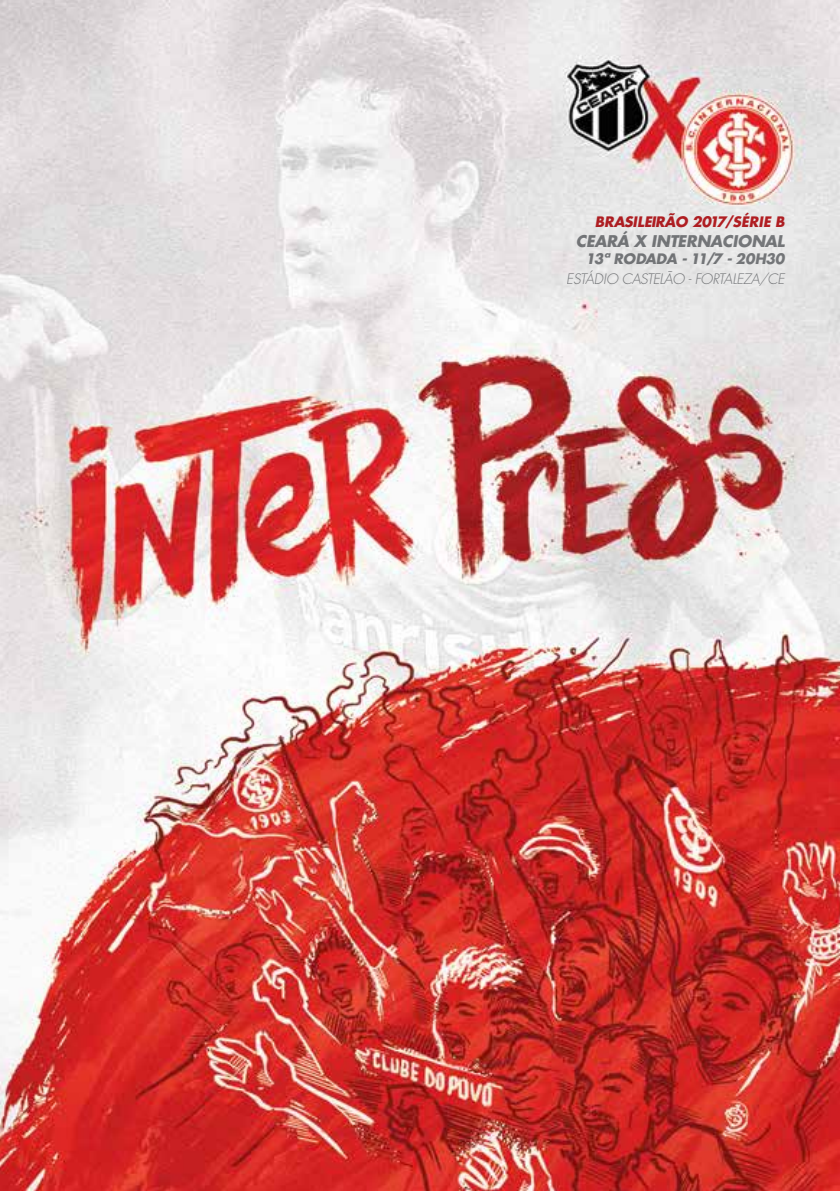
<style>
.page{position:relative;width:840px;height:1191px;background:#fff}
.page>*{position:absolute;margin:0;border:0;box-sizing:border-box;transform-origin:0 0}
.t1{font:italic 700 15.8px "Futura";letter-spacing:-.015em;color:#808285}
.t2{font:italic 300 14px "Futura";letter-spacing:-.04em;color:#808285}
.t3{font:italic 700 14px "Futura";letter-spacing:-.01em;color:#c12126}
.t4{font:italic 700 14px "Futura";letter-spacing:-.015em;color:#808285}
</style>
<div class="page">
<img style="left:0;top:0;width:839px;height:1191px">
<p class="t3" style="left:594px;top:213px;width:191px">BRASILEIRÃO 2017/SÉRIE B</p>
<p class="t1" style="left:575px;top:231px;width:210px">CEARÁ X INTERNACIONAL</p>
<p class="t4" style="left:585px;top:249px;width:201px">13ª RODADA - 11/7 - 20H30</p>
<p class="t2" style="left:566px;top:270px;width:219px">ESTÁDIO CASTELÃO - FORTALEZA/CE</p>
</div>
